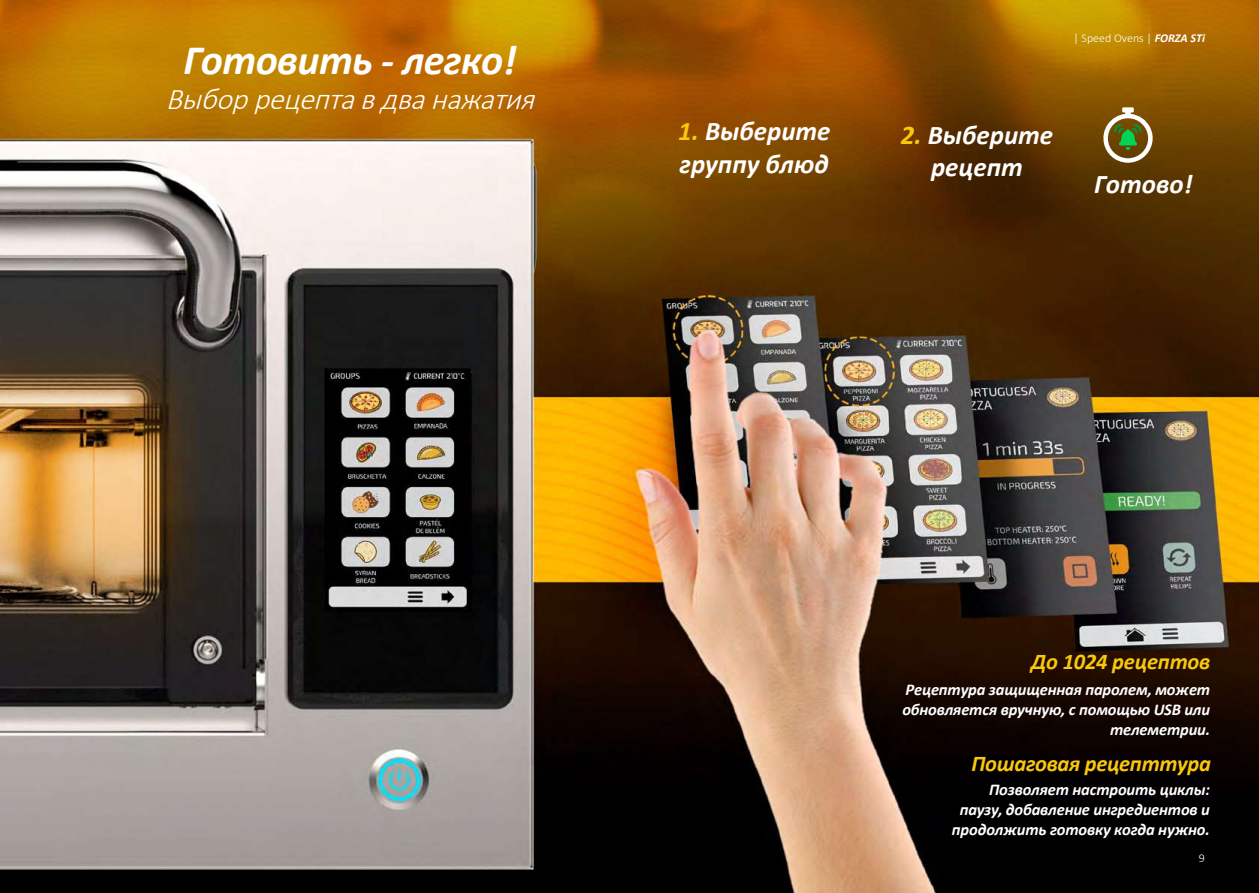
<style>
.page{position:relative;width:1259px;height:893px;background:#fff}
.page>*{position:absolute;margin:0;border:0;box-sizing:border-box;transform-origin:0 0}
.t1{font:italic 700 42px "Calibri";letter-spacing:-.015em;color:#fff}
.t2{font:italic 300 30px "Calibri";color:#fff}
.t3{font:italic 700 27px/32.4px "Calibri";color:#fff}
.t4{font:italic 700 22.5px "Calibri";letter-spacing:-.015em;color:#f9c70c}
.t5{font:italic 700 16.5px/19.8px "Calibri";letter-spacing:-.01em;color:#fff;text-align:right}
.t6{font:300 12px "Calibri";color:#fff}
.s1{color:#f9c70c}
.s2{font-weight:700;font-style:italic}
</style>
<div class="page">
<img style="left:0;top:0;width:1259px;height:893px">
<svg style="left:1102px;top:107px;width:51px;height:56px"></svg>
<h1 class="t1" style="left:183px;top:33px;width:335px">Готовить - легко!</h1>
<h2 class="t2" style="left:166px;top:81px;width:379px">Выборрецептавдванажатия</h2>
<h3 class="t3" style="left:678px;top:115px;width:154px"><span class="s1">1.</span> Выберите группу блюд</h3>
<p class="t6" style="left:1073px;top:31px;width:133px">| Speed Ovens | <span class="s2">FORZA STi</span></p>
<h3 class="t3" style="left:900px;top:119px;width:154px;text-align:center"><span class="s1">2.</span> Выберите рецепт</h3>
<h3 class="t3" style="left:1094px;top:168px;width:100px">Готово!</h3>
<h3 class="t4" style="left:1031px;top:647px;width:180px">До 1024 рецептов</h3>
<p class="t5" style="left:902px;top:680px;width:309px">Рецептура защищенная паролем, может обновляется вручную, с помощью USB или телеметрии.</p>
<h3 class="t4" style="left:971px;top:749px;width:241px">Пошаговая рецепттура</h3>
<p class="t5" style="left:952px;top:780px;width:259px">Позволяет настроить циклы: паузу, добавление ингредиентов и продолжить готовку когда нужно.</p>
<p class="t6" style="left:1198px;top:850px;width:8px">9</p>
</div>
